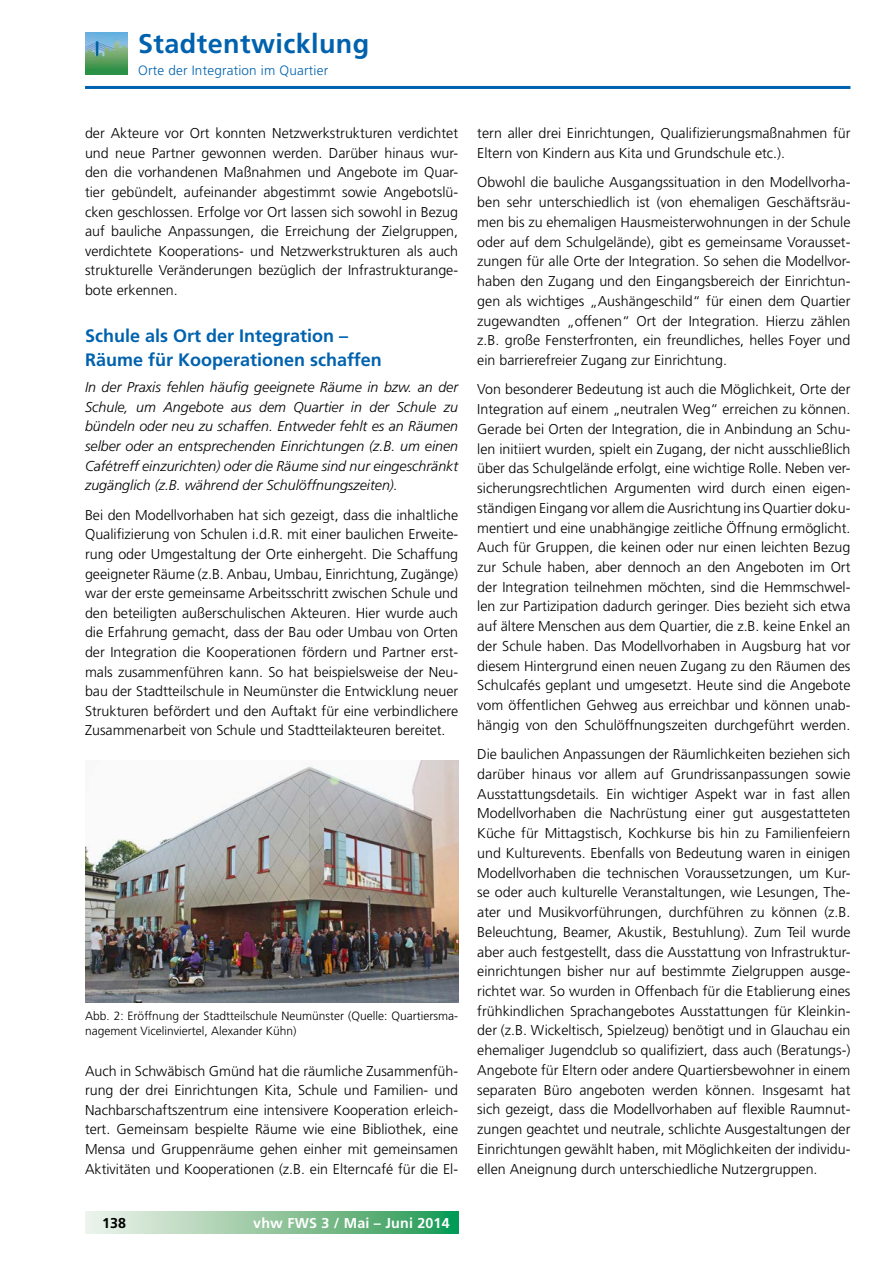
<style>
.page{position:relative;width:893px;height:1263px;background:#fff}
.page>*{position:absolute;margin:0;border:0;box-sizing:border-box;transform-origin:0 0}
.t1{font:700 27px "Frutiger LT";letter-spacing:.015em;color:#0062ae}
.t2{font:700 18px/24.2px "Frutiger LT";color:#0062ae}
.t3{font:300 14.25px/19.6px "Frutiger LT";color:#000;text-align:justify}
.t4{font:italic 300 14.25px/19.6px "Frutiger";color:#000;text-align:justify}
.t5{font:700 14.25px "Frutiger LT";letter-spacing:.015em;color:#fff}
.t6{font:700 14.25px "Frutiger LT";color:#000}
.t7{font:300 13.5px "Frutiger LT";letter-spacing:.015em;color:#0062ae}
.t8{font:300 12px/14.4px "Frutiger CE";color:#000}
</style>
<div class="page">
<hr style="left:85px;top:86px;width:765px;height:3px;background:#0062ae">
<svg style="left:85px;top:1212px;width:373px;height:21px;background:#8dc69f"></svg>
<img style="left:85px;top:32px;width:42px;height:43px">
<img style="left:85px;top:760px;width:373px;height:242px">
<h1 class="t1" style="left:138px;top:28px;width:233px">Stadtentwicklung</h1>
<p class="t7" style="left:138px;top:62px;width:192px">Orte der Integration im Quartier</p>
<p class="t3" style="left:85px;top:124px;width:375px">der Akteure vor Ort konnten Netzwerkstrukturen verdichtet und neue Partner gewonnen werden. Darüber hinaus wur&shy;den die vorhandenen Maßnahmen und Angebote im Quar&shy;tier gebündelt, aufeinander abgestimmt sowie Angebotslü&shy;cken geschlossen. Erfolge vor Ort lassen sich sowohl in Bezug auf bauliche Anpassungen, die Erreichung der Zielgruppen, verdichtete Kooperations- und Netzwerkstrukturen als auch strukturelle Veränderungen bezüglich der Infrastrukturange&shy;bote erkennen.</p>
<p class="t2" style="left:85px;top:324px;width:298px">Schule als Ort der Integration –<br>Räume für Kooperationen schaffen</p>
<p class="t4" style="left:85px;top:377px;width:375px">In der Praxis fehlen häufig geeignete Räume in bzw. an der Schule, um Angebote aus dem Quartier in der Schule zu bündeln oder neu zu schaffen. Entweder fehlt es an Räumen selber oder an entsprechenden Einrichtungen (z.B. um einen Cafétreff einzurichten) oder die Räume sind nur eingeschränkt zugänglich (z.B. während der Schulöffnungszeiten).</p>
<p class="t3" style="left:85px;top:505px;width:375px">Bei den Modellvorhaben hat sich gezeigt, dass die inhaltliche Qualifizierung von Schulen i.d.R. mit einer baulichen Erweite&shy;rung oder Umgestaltung der Orte einhergeht. Die Schaffung geeigneter Räume (z.B. Anbau, Umbau, Einrichtung, Zugänge) war der erste gemeinsame Arbeitsschritt zwischen Schule und den beteiligten außerschulischen Akteuren. Hier wurde auch die Erfahrung gemacht, dass der Bau oder Umbau von Orten der Integration die Kooperationen fördern und Partner erst&shy;mals zusammenführen kann. So hat beispielsweise der Neu&shy;bau der Stadtteilschule in Neumünster die Entwicklung neuer Strukturen befördert und den Auftakt für eine verbindlichere Zusammenarbeit von Schule und Stadtteilakteuren bereitet.</p>
<p class="t8" style="left:85px;top:1009px;width:375px">Abb. 2: Eröffnung der Stadtteilschule Neumünster (Quelle: Quartiersma&shy;nagement Vicelinviertel, Alexander Kühn)</p>
<p class="t3" style="left:85px;top:1061px;width:375px">Auch in Schwäbisch Gmünd hat die räumliche Zusammenfüh&shy;rung der drei Einrichtungen Kita, Schule und Familien- und Nachbarschaftszentrum eine intensivere Kooperation erleich&shy;tert. Gemeinsam bespielte Räume wie eine Bibliothek, eine Mensa und Gruppenräume gehen einher mit gemeinsamen Aktivitäten und Kooperationen (z.B. ein Elterncafé für die El-</p>
<p class="t6" style="left:102px;top:1214px;width:26px">138</p>
<p class="t5" style="left:253px;top:1214px;width:198px">vhw FWS 3 / Mai – Juni 2014</p>
<p class="t3" style="left:477px;top:124px;width:375px">tern aller drei Einrichtungen, Qualifizierungsmaßnahmen für<br>Eltern von Kindern aus Kita und Grundschule etc.).</p>
<p class="t3" style="left:477px;top:173px;width:375px">Obwohl die bauliche Ausgangssituation in den Modellvorha&shy;ben sehr unterschiedlich ist (von ehemaligen Geschäftsräu&shy;men bis zu ehemaligen Hausmeisterwohnungen in der Schule oder auf dem Schulgelände), gibt es gemeinsame Vorausset&shy;zungen für alle Orte der Integration. So sehen die Modellvor&shy;haben den Zugang und den Eingangsbereich der Einrichtun&shy;gen als wichtiges „Aushängeschild“ für einen dem Quartier zugewandten „offenen“ Ort der Integration. Hierzu zählen z.B. große Fensterfronten, ein freundliches, helles Foyer und ein barrierefreier Zugang zur Einrichtung.</p>
<p class="t3" style="left:477px;top:380px;width:375px">Von besonderer Bedeutung ist auch die Möglichkeit, Orte der Integration auf einem „neutralen Weg“ erreichen zu können.<br>Gerade bei Orten der Integration, die in Anbindung an Schu&shy;len initiiert wurden, spielt ein Zugang, der nicht ausschließlich über das Schulgelände erfolgt, eine wichtige Rolle. Neben ver&shy;sicherungsrechtlichen Argumenten wird durch einen eigen&shy;ständigen Eingang vor allem die Ausrichtung ins Quartier doku&shy;mentiert und eine unabhängige zeitliche Öffnung ermöglicht.<br>Auch für Gruppen, die keinen oder nur einen leichten Bezug zur Schule haben, aber dennoch an den Angeboten im Ort der Integration teilnehmen möchten, sind die Hemmschwel&shy;len zur Partizipation dadurch geringer. Dies bezieht sich etwa auf ältere Menschen aus dem Quartier, die z.B. keine Enkel an der Schule haben. Das Modellvorhaben in Augsburg hat vor diesem Hintergrund einen neuen Zugang zu den Räumen des Schulcafés geplant und umgesetzt. Heute sind die Angebote vom öffentlichen Gehweg aus erreichbar und können unab&shy;hängig von den Schulöffnungszeiten durchgeführt werden.</p>
<p class="t3" style="left:477px;top:745px;width:375px">Die baulichen Anpassungen der Räumlichkeiten beziehen sich darüber hinaus vor allem auf Grundrissanpassungen sowie Ausstattungsdetails. Ein wichtiger Aspekt war in fast allen Modellvorhaben die Nachrüstung einer gut ausgestatteten Küche für Mittagstisch, Kochkurse bis hin zu Familienfeiern und Kulturevents. Ebenfalls von Bedeutung waren in einigen Modellvorhaben die technischen Voraussetzungen, um Kur&shy;se oder auch kulturelle Veranstaltungen, wie Lesungen, The&shy;ater und Musikvorführungen, durchführen zu können (z.B.<br>Beleuchtung, Beamer, Akustik, Bestuhlung). Zum Teil wurde aber auch festgestellt, dass die Ausstattung von Infrastruktur&shy;einrichtungen bisher nur auf bestimmte Zielgruppen ausge&shy;richtet war. So wurden in Offenbach für die Etablierung eines frühkindlichen Sprachangebotes Ausstattungen für Kleinkin&shy;der (z.B. Wickeltisch, Spielzeug) benötigt und in Glauchau ein ehemaliger Jugendclub so qualifiziert, dass auch (Beratungs-)<br>Angebote für Eltern oder andere Quartiersbewohner in einem separaten Büro angeboten werden können. Insgesamt hat sich gezeigt, dass die Modellvorhaben auf flexible Raumnut&shy;zungen geachtet und neutrale, schlichte Ausgestaltungen der Einrichtungen gewählt haben, mit Möglichkeiten der individu&shy;ellen Aneignung durch unterschiedliche Nutzergruppen.</p>
</div>
